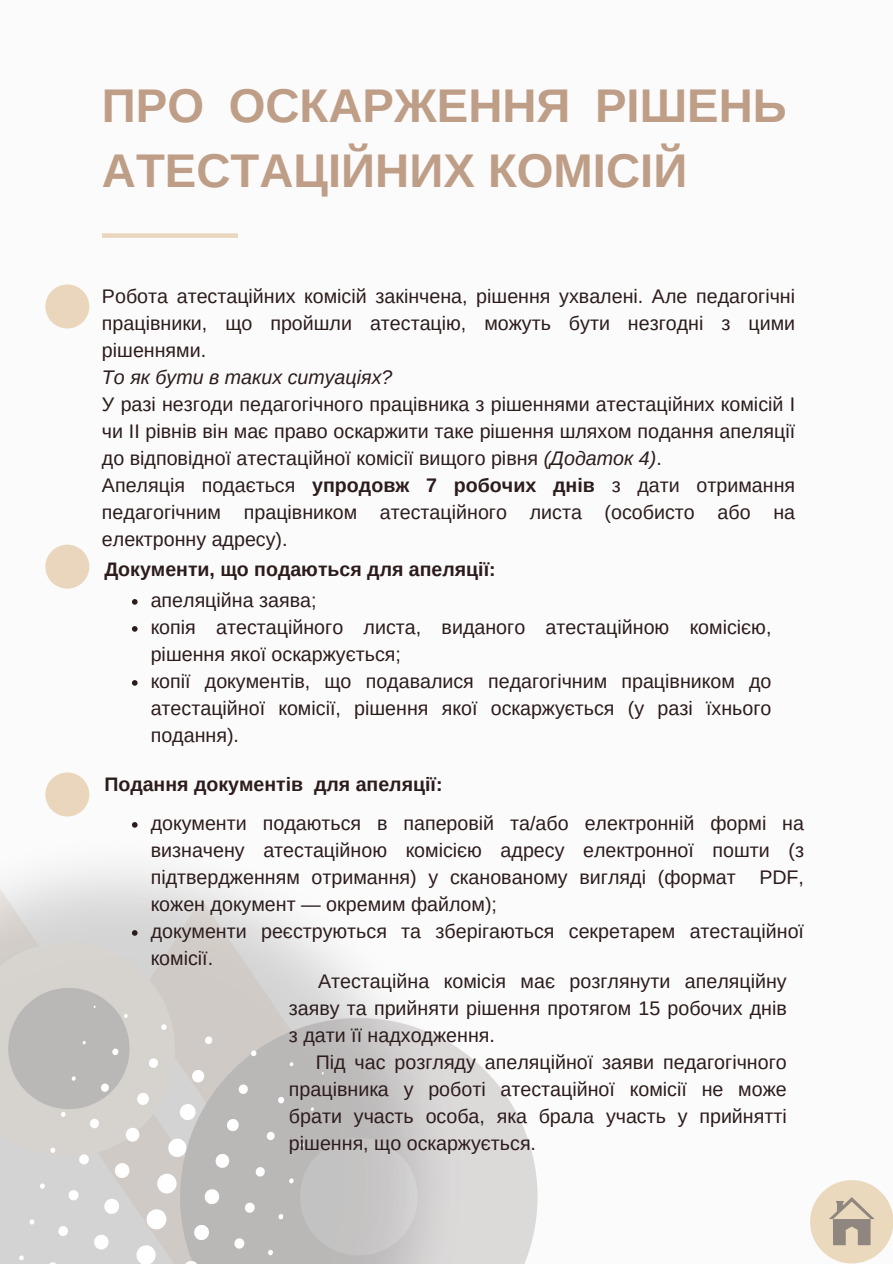
<style>
.page{position:relative;width:893px;height:1264px;background:#fff}
.page>*{position:absolute;margin:0;border:0;box-sizing:border-box;transform-origin:0 0}
.t1{font:700 47.25px/65.2px "Arimo";color:#bf9e87}
.t2{font:19.65px/27px "Arimo";color:#2d1c1c;text-align:justify}
.t3{font:italic 19.65px "Arimo";color:#2d1c1c}
.t4{font:700 19.5px "Arimo";color:#2d1c1c}
.s1{font-style:italic}
.s2{font-weight:700}
</style>
<div class="page">
<div style="left:0;top:0;width:892px;height:1263px;background:#fbfbfb"></div>
<svg style="left:0;top:874px;width:225px;height:50px;fill:#ececec"></svg>
<svg style="left:50px;top:890px;width:303px;height:87px"></svg>
<svg style="left:0;top:924px;width:193px;height:53px;background:#d4d2d0"></svg>
<svg style="left:427px;top:1032px;width:111px;height:231px;fill:#dcd9d9"></svg>
<svg style="left:0;top:977px;width:427px;height:286px;background:#cbc8c7"></svg>
<svg style="left:132px;top:599px;width:5px;height:5px"></svg>
<svg style="left:132px;top:626px;width:5px;height:5px"></svg>
<svg style="left:132px;top:680px;width:5px;height:5px"></svg>
<svg style="left:132px;top:822px;width:5px;height:5px"></svg>
<svg style="left:132px;top:930px;width:5px;height:5px"></svg>
<div style="left:102px;top:233px;width:136px;height:5px;background:#e9d6bc"></div>
<div style="left:45px;top:284px;width:44px;height:44px;background:#e9d6bc;border-radius:50%"></div>
<div style="left:45px;top:544px;width:44px;height:44px;background:#e9d6bc;border-radius:50%"></div>
<div style="left:45px;top:772px;width:44px;height:44px;background:#e9d6bc;border-radius:50%"></div>
<div style="left:810px;top:1180px;width:82px;height:83px;background:#ebd9bd;border-radius:50%"></div>
<svg style="left:829px;top:1197px;width:45px;height:48px"></svg>
<p class="t1" style="left:102px;top:72px;width:686px">ПРО ОСКАРЖЕННЯ РІШЕНЬ<br>АТЕСТАЦІЙНИХ КОМІСІЙ</p>
<p class="t2" style="left:102px;top:282px;width:694px">Робота атестаційних комісій закінчена, рішення ухвалені. Але педагогічні працівники, що пройшли атестацію, можуть бути незгодні з цими рішеннями.</p>
<p class="t3" style="left:102px;top:366px;width:292px">То як бути в таких ситуаціях?</p>
<p class="t2" style="left:102px;top:390px;width:694px">У разі незгоди педагогічного працівника з рішеннями атестаційних комісій І чи II рівнів він має право оскаржити таке рішення шляхом подання апеляції до відповідної атестаційної комісії вищого рівня <span class="s1">(Додаток 4)</span>.</p>
<p class="t2" style="left:102px;top:471px;width:694px">Апеляція подається <span class="s2">упродовж 7 робочих днів</span> з дати отримання педагогічним працівником атестаційного листа (особисто або на електронну адресу).</p>
<p class="t4" style="left:104px;top:559px;width:393px">Документи, що подаються для апеляції:</p>
<p class="t2" style="left:151px;top:586px;width:167px">апеляційна заява;</p>
<p class="t2" style="left:151px;top:613px;width:622px">копія атестаційного листа, виданого атестаційною комісією, рішення якої оскаржується;</p>
<p class="t2" style="left:151px;top:667px;width:622px">копії документів, що подавалися педагогічним працівником до атестаційної комісії, рішення якої оскаржується (у разі їхнього подання).</p>
<p class="t4" style="left:104px;top:773px;width:339px">Подання документів для апеляції:</p>
<p class="t2" style="left:151px;top:809px;width:654px">документи подаються в паперовій та/або електронній формі на визначену атестаційною комісією адресу електронної пошти (з підтвердженням отримання) у сканованому вигляді (формат PDF, кожен документ — окремим файлом);</p>
<p class="t2" style="left:151px;top:917px;width:654px">документи реєструються та зберігаються секретарем атестаційної комісії.</p>
<p class="t2" style="left:289px;top:967px;width:499px;text-indent:29px">Атестаційна комісія має розглянути апеляційну заяву та прийняти рішення протягом 15 робочих днів з дати її надходження.</p>
<p class="t2" style="left:289px;top:1048px;width:499px;text-indent:27px">Під час розгляду апеляційної заяви педагогічного працівника у роботі атестаційної комісії не може брати участь особа, яка брала участь у прийнятті рішення, що оскаржується.</p>
</div>
